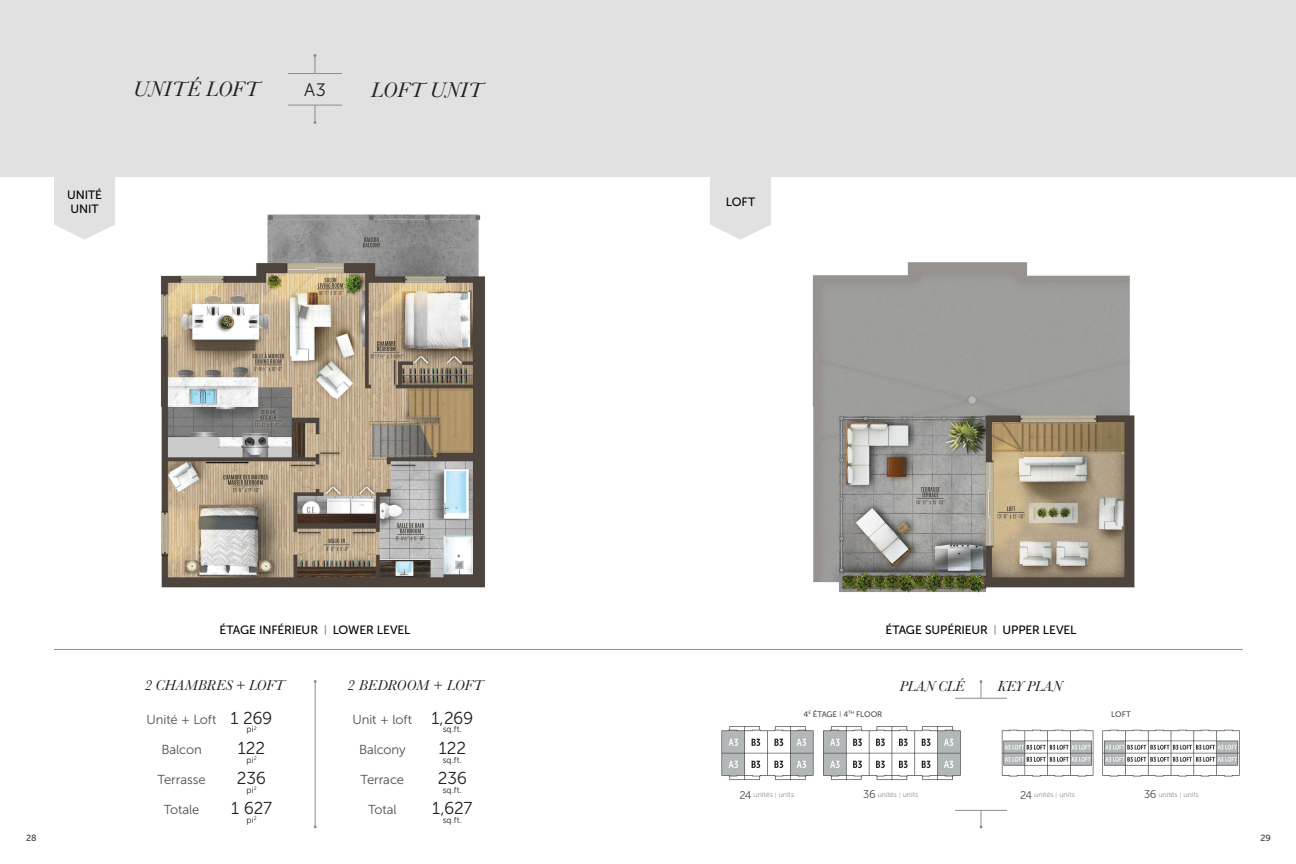
<style>
.page{position:relative;width:1296px;height:864px;background:#fff}
.page>*{position:absolute;margin:0;border:0;box-sizing:border-box;transform-origin:0 0}
.t1{font:italic 22px "Baskerville";letter-spacing:.015em;color:#231f20}
.t2{font:18px "Museo Sans 300";color:#231f20}
.t3{font:17.2px "Museo Sans 300";letter-spacing:-.015em;color:#231f20}
.t4{font:italic 15px "Baskerville";color:#231f20}
.t5{font:13px "Museo Sans 300";letter-spacing:-.01em;color:#4b4c4d}
.t6{font:12px/14px "Museo Sans 500";letter-spacing:-.01em;color:#010203}
.t7{font:9px "Museo Sans 500";color:#3e3e3f}
.t8{font:8.6px "Museo Sans 300";letter-spacing:.01em;color:#231f20}
.t9{font:8px "Museo Sans 500";letter-spacing:-.005em;color:#4b4c4d}
.t10{font:7.2px "Museo Sans 300";letter-spacing:-.005em;color:#8b8e8f}
.s1{font-family:"Museo Sans 100";font-size:10px}
.s2{font-size:6px}
.s3{font-size:11.1px;color:#4b4c4d}
.s4{font-size:5.6px}
</style>
<div class="page">
<div style="left:0;top:0;width:1296px;height:176px;background:#e1e1e1"></div>
<svg style="left:54px;top:176px;width:61px;height:64px;background:#e4e4e4"></svg>
<svg style="left:314px;top:106px;width:2px;height:18px"></svg>
<svg style="left:314px;top:54px;width:2px;height:19px"></svg>
<hr style="left:288px;top:73px;width:54px;height:1px;background:#8b8e8f">
<hr style="left:288px;top:105px;width:54px;height:1px;background:#8b8e8f">
<hr style="left:315px;top:681px;width:1px;height:146px;background:#8b8e8f">
<svg style="left:710px;top:176px;width:61px;height:64px;background:#e4e4e4"></svg>
<svg style="left:980px;top:680px;width:2px;height:18px"></svg>
<hr style="left:955px;top:698px;width:52px;height:1px;background:#8b8e8f">
<svg style="left:980px;top:811px;width:2px;height:17px"></svg>
<hr style="left:955px;top:810px;width:52px;height:1px;background:#8b8e8f">
<hr style="left:54px;top:649px;width:1189px;height:1px;background:#8b8e8f">
<img style="left:160px;top:214px;width:325px;height:374px">
<img style="left:812px;top:262px;width:323px;height:331px">
<img style="left:721px;top:726px;width:93px;height:54px">
<img style="left:823px;top:726px;width:138px;height:54px">
<img style="left:1001px;top:729px;width:239px;height:48px">
<h1 class="t1" style="left:133px;top:76px;width:127px">UNITÉ LOFT</h1>
<h1 class="t1" style="left:371px;top:77px;width:113px">LOFT UNIT</h1>
<h2 class="t2" style="left:304px;top:80px;width:23px">A3</h2>
<p class="t6" style="left:67px;top:188px;width:37px">UNITÉ<br>UNIT</p>
<p class="t6" style="left:726px;top:195px;width:31px">LOFT</p>
<p class="t6" style="left:219px;top:623px;width:193px">ÉTAGE INFÉRIEUR <span class="s1">|</span> LOWER LEVEL</p>
<p class="t6" style="left:885px;top:623px;width:193px">ÉTAGE SUPÉRIEUR <span class="s1">|</span> UPPER LEVEL</p>
<p class="t4" style="left:145px;top:676px;width:141px">2 CHAMBRES + LOFT</p>
<p class="t5" style="left:147px;top:712px;width:71px">Unité + Loft</p>
<p class="t5" style="left:161px;top:742px;width:42px">Balcon</p>
<p class="t5" style="left:158px;top:772px;width:49px">Terrasse</p>
<p class="t5" style="left:164px;top:802px;width:37px">Totale</p>
<h3 class="t3" style="left:231px;top:709px;width:43px">1 269</h3>
<p class="t8" style="left:247px;top:725px;width:11px">pi<sup>2</sup></p>
<h3 class="t3" style="left:238px;top:739px;width:29px">122</h3>
<p class="t8" style="left:247px;top:755px;width:11px">pi<sup>2</sup></p>
<h3 class="t3" style="left:237px;top:769px;width:31px">236</h3>
<p class="t8" style="left:247px;top:785px;width:11px">pi<sup>2</sup></p>
<h3 class="t3" style="left:231px;top:799px;width:42px">1 627</h3>
<p class="t8" style="left:247px;top:815px;width:11px">pi<sup>2</sup></p>
<p class="t4" style="left:348px;top:676px;width:137px">2 BEDROOM + LOFT</p>
<p class="t5" style="left:352px;top:712px;width:61px">Unit + loft</p>
<p class="t5" style="left:359px;top:742px;width:48px">Balcony</p>
<p class="t5" style="left:361px;top:772px;width:45px">Terrace</p>
<p class="t5" style="left:368px;top:802px;width:30px">Total</p>
<h3 class="t3" style="left:431px;top:709px;width:43px">1,269</h3>
<p class="t8" style="left:443px;top:725px;width:21px">sq.ft.</p>
<h3 class="t3" style="left:439px;top:739px;width:29px">122</h3>
<p class="t8" style="left:443px;top:755px;width:21px">sq.ft.</p>
<h3 class="t3" style="left:438px;top:769px;width:31px">236</h3>
<p class="t8" style="left:443px;top:785px;width:21px">sq.ft.</p>
<h3 class="t3" style="left:432px;top:799px;width:42px">1,627</h3>
<p class="t8" style="left:443px;top:815px;width:21px">sq.ft.</p>
<p class="t4" style="left:900px;top:677px;width:66px">PLAN CLÉ</p>
<p class="t4" style="left:997px;top:677px;width:66px">KEY PLAN</p>
<p class="t9" style="left:804px;top:710px;width:80px">4<sup>E</sup> ÉTAGE <span class="s2">|</span> 4<sup>TH</sup> FLOOR</p>
<p class="t9" style="left:1111px;top:710px;width:21px">LOFT</p>
<p class="t10" style="left:739px;top:791px;width:56px"><span class="s3">24</span> unités <span class="s4">|</span> units</p>
<p class="t10" style="left:863px;top:791px;width:57px"><span class="s3">36</span> unités <span class="s4">|</span> units</p>
<p class="t10" style="left:1020px;top:791px;width:56px"><span class="s3">24</span> unités <span class="s4">|</span> units</p>
<p class="t10" style="left:1144px;top:791px;width:57px"><span class="s3">36</span> unités <span class="s4">|</span> units</p>
<p class="t7" style="left:26px;top:833px;width:12px">28</p>
<p class="t7" style="left:1260px;top:833px;width:12px">29</p>
</div>
